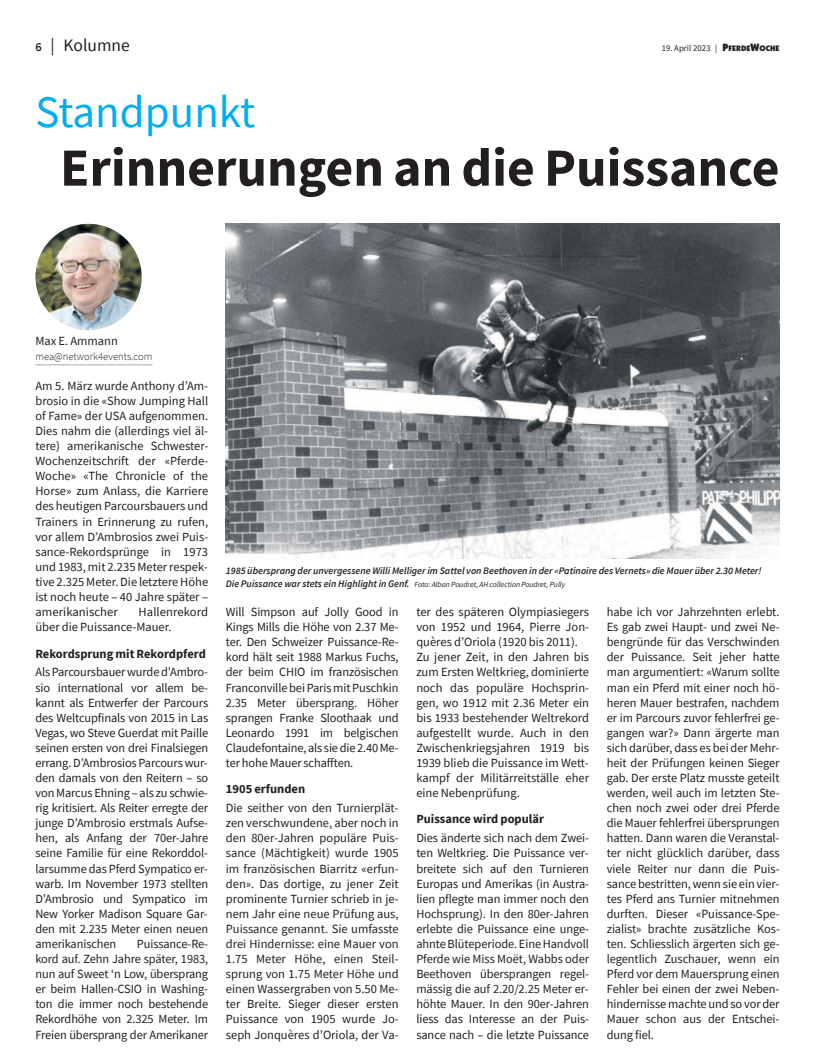
<style>
.page{position:relative;width:815px;height:1063px;background:#fff}
.page>*{position:absolute;margin:0;border:0;box-sizing:border-box;transform-origin:0 0}
.t1{font:700 53.75px "Source Sans Pro";color:#231f20}
.t2{font:45px "Source Sans Pro";color:#00aeef}
.t3{font:17.5px "Source Sans Pro";color:#231f20}
.t4{font:12.5px/15.1px "Source Sans Pro";color:#231f20;text-align:justify}
.t5{font:700 12.5px "Source Sans Pro";color:#231f20}
.t6{font:300 10.62px "Source Sans Pro";color:#231f20}
.t7{font:italic 600 10px "Source Sans Pro";color:#231f20}
.t8{font:8.75px "Source Sans Pro";color:#231f20}
.t9{font:italic 7.75px "Source Sans Pro";color:#231f20}
.s1{font-weight:600;font-size:12.5px}
.s2{font-family:"Itc Kabel";font-weight:900;font-size:10.62px}
.s3{font-family:"Itc Kabel";font-weight:900;font-size:8px}
.s4{font-weight:600;font-size:10px}
</style>
<div class="page">
<hr style="left:35px;top:365px;width:118px;height:1px;background:#a8a9ad">
<img style="left:35px;top:224px;width:107px;height:106px;border-radius:50%">
<img style="left:226px;top:224px;width:554px;height:335px">
<h3 class="t3" style="left:35px;top:34px;width:96px"><span class="s1">6</span> | Kolumne</h3>
<p class="t8" style="left:662px;top:43px;width:119px">19. April 2023 | <span class="s2">P</span><span class="s3">FERDE</span><span class="s2">W</span><span class="s3">OCHE</span></p>
<h2 class="t2" style="left:35px;top:83px;width:222px">Standpunkt</h2>
<h1 class="t1" style="left:60px;top:133px;width:721px">Erinnerungen an die Puissance</h1>
<p class="t4" style="left:35px;top:333px;width:84px">Max E. Ammann</p>
<p class="t6" style="left:35px;top:349px;width:119px">mea@network4events.com</p>
<p class="t4" style="left:35px;top:378px;width:174px">Am 5. März wurde Anthony d’Am&shy;brosio in die «Show Jumping Hall of Fame» der USA aufgenommen.<br>Dies nahm die (allerdings viel äl&shy;tere) amerikanische Schwester-Wochenzeitschrift der «Pferde-Woche» «The Chronicle of the Horse» zum Anlass, die Karriere des heutigen Parcoursbauers und Trainers in Erinnerung zu rufen, vor allem D’Ambrosios zwei Puis&shy;sance-Rekordsprünge in 1973 und 1983, mit 2.235 Meter respek&shy;tive 2.325 Meter. Die letztere Höhe ist noch heute – 40 Jahre später – amerikanischer</p>
<p class="t4" style="left:35px;top:604px;width:174px;text-indent:103px">Hallenrekord über die Puissance-Mauer.</p>
<p class="t5" style="left:35px;top:645px;width:172px">Rekordsprung mit Rekordpferd</p>
<p class="t4" style="left:35px;top:664px;width:174px">Als Parcoursbauer wurde d’Ambro&shy;sio international vor allem be&shy;kannt als Entwerfer der Parcours des Weltcupfinals von 2015 in Las Vegas, wo Steve Guerdat mit Paille seinen ersten von drei Finalsiegen errang. D’Ambrosios Parcours wur&shy;den damals von den Reitern – so von Marcus Ehning – als zu schwie&shy;rig kritisiert. Als Reiter erregte der junge D’Ambrosio erstmals Aufse&shy;hen, als Anfang der 70er-Jahre seine Familie für eine Rekorddol&shy;larsumme das Pferd Sympatico er&shy;warb. Im November 1973 stellten D’Ambrosio und Sympatico im New Yorker Madison Square Gar&shy;den mit 2.235 Meter einen neuen amerikanischen</p>
<p class="t4" style="left:35px;top:936px;width:174px;text-indent:102px">Puissance-Re&shy;kord auf. Zehn Jahre später, 1983, nun auf Sweet ‘n Low, übersprang er beim Hallen-CSIO in Washing&shy;ton die immer noch bestehende Rekordhöhe von 2.325 Meter. Im Freien übersprang der Amerikaner</p>
<p class="t7" style="left:226px;top:564px;width:537px">1985 übersprang der unvergessene Willi Melliger im Sattel von Beethoven in der «Patinoire des Vernets» die Mauer über 2.30 Meter!</p>
<p class="t9" style="left:226px;top:579px;width:341px"><span class="s4">Die Puissance war stets ein Highlight in Genf.</span> Foto: Alban Poudret, AH collection Poudret, Pully</p>
<p class="t4" style="left:226px;top:604px;width:174px">Will Simpson auf Jolly Good in Kings Mills die Höhe von 2.37 Me&shy;ter. Den Schweizer Puissance-Re&shy;kord hält seit 1988 Markus Fuchs, der beim CHIO im französischen Franconville bei Paris mit Puschkin 2.35 Meter übersprang. Höher sprangen Franke Sloothaak und Leonardo 1991 im belgischen Claudefontaine, als sie die 2.40 Me&shy;ter hohe Mauer schafften.</p>
<p class="t5" style="left:226px;top:781px;width:81px">1905 erfunden</p>
<p class="t4" style="left:226px;top:800px;width:174px">Die seither von den Turnierplät&shy;zen verschwundene, aber noch in den 80er-Jahren populäre Puis&shy;sance (Mächtigkeit) wurde 1905 im französischen Biarritz «erfun&shy;den». Das dortige, zu jener Zeit prominente Turnier schrieb in je&shy;nem Jahr eine neue Prüfung aus, Puissance genannt. Sie umfasste drei Hindernisse: eine Mauer von 1.75 Meter Höhe, einen Steil&shy;sprung von 1.75 Meter Höhe und einen Wassergraben von 5.50 Me&shy;ter Breite. Sieger dieser ersten Puissance von 1905 wurde Jo&shy;seph Jonquères d’Oriola, der Va-</p>
<p class="t4" style="left:416px;top:604px;width:174px;text-align:left">ter des späteren Olympiasiegers von 1952 und 1964, Pierre Jon&shy;quères d’Oriola (1920 bis 2011).<br>Zu jener Zeit, in den Jahren bis zum Ersten Weltkrieg, dominierte noch das populäre Hochsprin&shy;gen, wo 1912 mit 2.36 Meter ein bis 1933 bestehender Weltrekord aufgestellt wurde. Auch in den<br>Zwischenkriegsjahren 1919 bis<br>1939 blieb die Puissance im Wett&shy;kampf der Militärreitställe eher eine Nebenprüfung.</p>
<p class="t5" style="left:416px;top:811px;width:129px">Puissance wird populär</p>
<p class="t4" style="left:416px;top:830px;width:174px">Dies änderte sich nach dem Zwei&shy;ten Weltkrieg. Die Puissance ver&shy;breitete sich auf den Turnieren Europas und Amerikas (in Austra&shy;lien pflegte man immer noch den Hochsprung). In den 80er-Jahren erlebte die Puissance eine unge&shy;ahnte Blüteperiode. Eine Handvoll Pferde wie Miss Moët, Wabbs oder Beethoven übersprangen regel&shy;mässig die auf 2.20/2.25 Meter er&shy;höhte Mauer. In den 90er-Jahren liess das Interesse an der Puis&shy;sance nach – die letzte Puissance</p>
<p class="t4" style="left:607px;top:604px;width:175px">habe ich vor Jahrzehnten erlebt.<br>Es gab zwei Haupt- und zwei Ne&shy;bengründe für das Verschwinden der Puissance. Seit jeher hatte man argumentiert: «Warum sollte man ein Pferd mit einer noch hö&shy;heren Mauer bestrafen, nachdem er im Parcours zuvor fehlerfrei ge&shy;gangen war?» Dann ärgerte man sich darüber, dass es bei der Mehr&shy;heit der Prüfungen keinen Sieger gab. Der ers te Platz musste geteilt werden, weil auch im letzten Ste&shy;chen noch zwei oder drei Pferde die Mauer fehlerfrei übersprungen hatten. Dann waren die Veranstal&shy;ter nicht glücklich darüber, dass viele Reiter nur dann die Puis&shy;sance bestritten, wenn sie ein vier&shy;tes Pferd ans Turnier mitnehmen durften. Dieser «Puissance-Spe&shy;zialist» brachte zusätzliche Kos&shy;ten. Schliesslich ärgerten sich ge&shy;legentlich Zuschauer, wenn ein Pferd vor dem Mauersprung einen Fehler bei einen der zwei Neben&shy;hindernisse machte und so vor der Mauer schon aus der Entschei&shy;dung fiel.</p>
</div>
